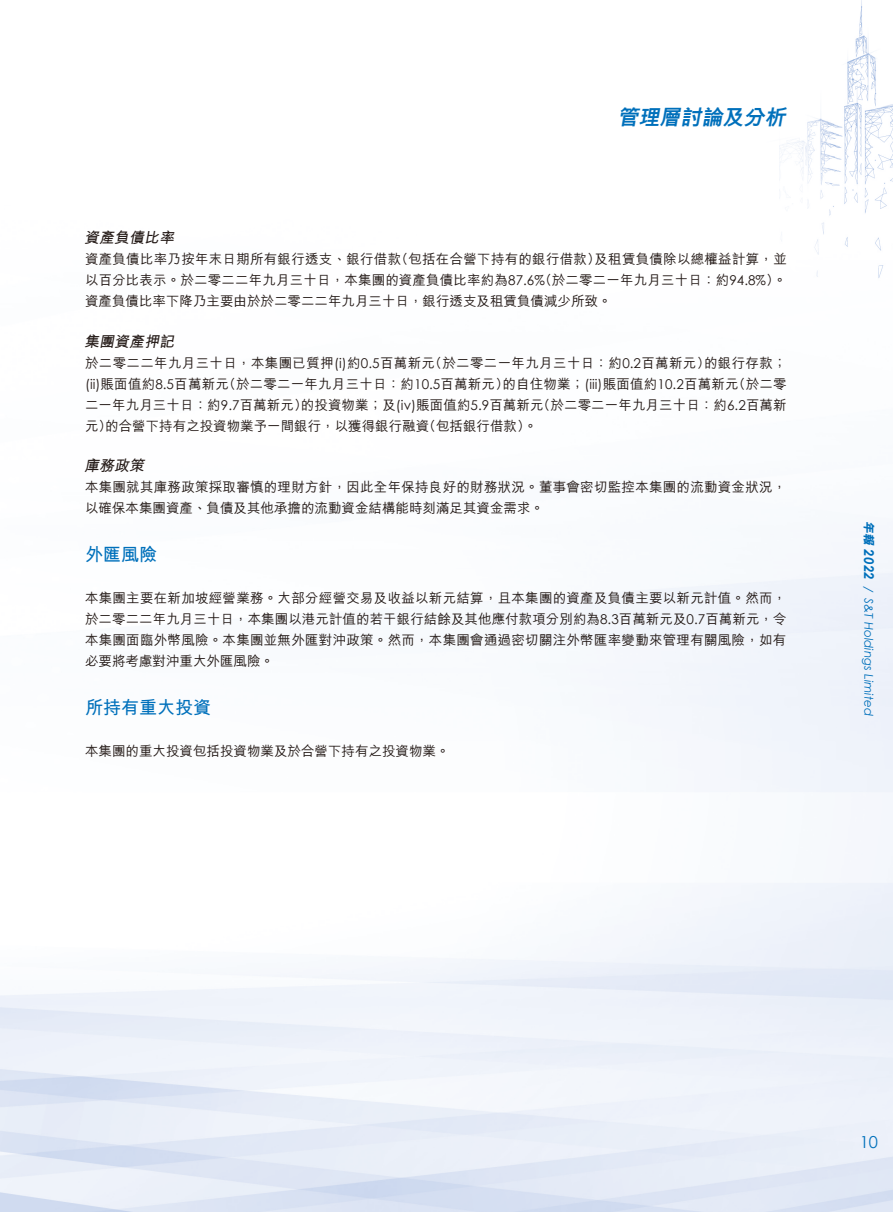
<style>
.page{position:relative;width:893px;height:1212px;background:#fff}
.page>*{position:absolute;margin:0;border:0;box-sizing:border-box;transform-origin:0 0}
.t1{font:italic 800 21px "M Hei HK";color:#0070bb}
.t2{font:700 18px "M Hei HK";color:#0070bb}
.t3{font:16.5px "Century Gothic";color:#0070bb}
.t4{font:italic 700 15px "M Hei HK";color:#231916}
.t5{font:500 13.5px/21px "M Hei HK";letter-spacing:.01em;color:#231916}
.t6{font:italic 700 13.5px "Century Gothic";color:#0070bb}
.t7{font:italic 12px "Century Gothic";color:#0070bb}
.t8{font:italic 800 12px "M Hei HK";color:#0070bb}
.s1{font-family:"Century Gothic";font-weight:400}
.s2{font-style:inherit}
</style>
<div class="page">
<img style="left:0;top:0;width:893px;height:1212px">
<p class="t4" style="left:84px;top:227px;width:95px">資產負債比率</p>
<h1 class="t1" style="left:617px;top:107px;width:173px">管理層討論及分析</h1>
<p class="t5" style="left:395px;top:248px;width:208px">（包括在合營下持有的銀行借款）</p>
<p class="t5" style="left:85px;top:248px;width:318px">資產負債比率乃按年末日期所有銀行透支、銀行借款</p>
<p class="t5" style="left:594px;top:248px;width:194px">及租賃負債除以總權益計算，並</p>
<p class="t5" style="left:85px;top:269px;width:528px">以百分比表示。於二零二二年九月三十日，本集團的資產負債比率約為<span class="s1">87.6%<br></span>資產負債比率下降乃主要由於於二零二二年九月三十日，銀行透支及租賃負債減少所致。</p>
<p class="t4" style="left:84px;top:330px;width:95px">集團資產押記</p>
<p class="t5" style="left:538px;top:269px;width:250px">（於二零二一年九月三十日：約<span class="s1">94.8%</span> 。(</p>
<p class="t5" style="left:85px;top:351px;width:351px">於二零二二年九月三十日，本集團已質押 約<span class="s1">)i( 0.5</span>百萬新元</p>
<p class="t5" style="left:704px;top:351px;width:84px">的銀行存款;</p>
<p class="t5" style="left:429px;top:351px;width:283px">（於二零二一年九月三十日：約<span class="s1">0.2</span>百萬新元）</p>
<p class="t5" style="left:502px;top:372px;width:238px">的自住物業；<span class="s1">( )iii</span> 賬面值約<span class="s1">10.2</span>百萬新元</p>
<p class="t5" style="left:85px;top:372px;width:145px"><span class="s1">)i i(</span> 賬面值約<span class="s1">8.5</span>百萬新元</p>
<p class="t5" style="left:222px;top:372px;width:288px">（於二零二一年九月三十日：約<span class="s1">10.5</span>百萬新元）</p>
<p class="t5" style="left:732px;top:372px;width:56px">（於二零</p>
<p class="t5" style="left:85px;top:393px;width:224px">二一年九月三十日：約<span class="s1">9.7</span>百萬新元）</p>
<p class="t5" style="left:301px;top:393px;width:244px">的投資物業；及 <span class="s1">i v( )</span>賬面值約<span class="s1">5.9</span>百萬新元</p>
<p class="t5" style="left:537px;top:393px;width:251px">（於二零二一年九月三十日：約<span class="s1">6.2</span>百萬新</p>
<p class="t5" style="left:105px;top:414px;width:325px">的合營下持有之投資物業予一間銀行，以獲得銀行融資</p>
<p class="t5" style="left:423px;top:414px;width:116px">（包括銀行借款。(</p>
<p class="t5" style="left:85px;top:414px;width:28px">元）</p>
<p class="t4" style="left:84px;top:455px;width:65px">庫務政策</p>
<p class="t5" style="left:85px;top:476px;width:703px">本集團就其庫務政策採取審慎的理財方針，因此全年保持良好的財務狀況。董事會密切監控本集團的流動資金狀況，以確保本集團資產、負債及其他承擔的流動資金結構能時刻滿足其資金需求。</p>
<h2 class="t2" style="left:85px;top:541px;width:73px">外匯風險</h2>
<p class="t5" style="left:85px;top:587px;width:703px;text-align:justify">本集團主要在新加坡經營業務。大部分經營交易及收益以新元結算，且本集團的資產及負債主要以新元計值。然而，於二零二二年九月三十日，本集團以港元計值的若干銀行結餘及其他應付款項分別約為<span class="s1">8.3</span>百萬新元及<span class="s1">0.7</span>百萬新元，令本集團面臨外幣風險。本集團並無外匯對沖政策。然而，本集團會通過密切關注外幣匯率變動來管理有關風險，如有必要將考慮對沖重大外匯風險。</p>
<h2 class="t2" style="left:85px;top:694px;width:127px">所持有重大投資</h2>
<p class="t5" style="left:85px;top:740px;width:366px">本集團的重大投資包括投資物業及於合營下持有之投資物業。</p>
<p class="t8" style="left:875px;top:521px;width:28px;rotate:90deg">年報</p>
<p class="t6" style="left:879px;top:549px;width:32px;rotate:90deg">2022</p>
<p class="t7" style="left:877px;top:586px;width:131px;rotate:90deg"><span class="s2">/</span> &amp;S T Holdings Limited</p>
<p class="t3" style="left:860px;top:1130px;width:20px">10</p>
</div>
